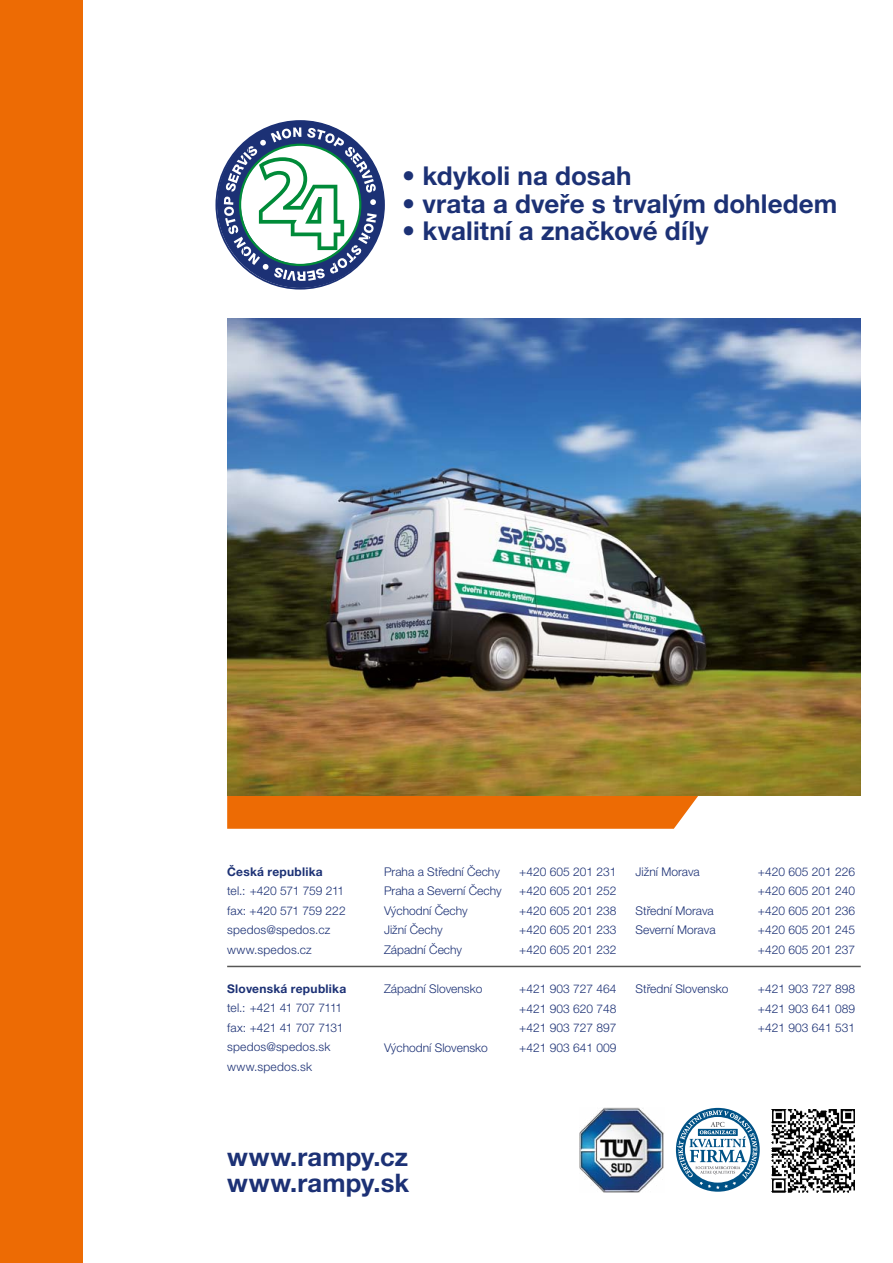
<style>
.page{position:relative;width:893px;height:1263px;background:#fff}
.page>*{position:absolute;margin:0;border:0;box-sizing:border-box;transform-origin:0 0}
.t1{font:700 25.95px "Helvetica Neue LT Pro";letter-spacing:.005em;color:#1c3175}
.t2{font:700 25.5px/25.5px "Helvetica Neue LT Pro";letter-spacing:.005em;color:#1c3175}
.t3{font:300 12px/19.5px "Helvetica Neue LT Pro";color:#1c3175}
.t4{font:700 12px "Helvetica Neue LT Pro";letter-spacing:.02em;color:#1c3175}
</style>
<div class="page">
<svg style="left:227px;top:795px;width:472px;height:34px;background:#ea6f0c"></svg>
<svg style="left:215px;top:120px;width:170px;height:170px"></svg>
<div style="left:0;top:0;width:82px;height:1263px;background:#ed6b04"></div>
<img style="left:227px;top:318px;width:634px;height:477px">
<hr style="left:227px;top:966px;width:634px;height:1px;background:#575756">
<img style="left:579px;top:1107px;width:85px;height:85px">
<svg style="left:676px;top:1108px;width:84px;height:84px"></svg>
<img style="left:771px;top:1109px;width:84px;height:84px">
<h1 class="t1" style="left:402px;top:160px;width:231px">• kdykoli na dosah</h1>
<h1 class="t1" style="left:402px;top:187px;width:437px">• vrata a dveře s trvalým dohledem</h1>
<h1 class="t1" style="left:402px;top:215px;width:308px">• kvalitní a značkové díly</h1>
<p class="t4" style="left:227px;top:864px;width:97px">Česká republika</p>
<p class="t3" style="left:227px;top:881px;width:120px">tel.: +420 571 759 211 fax: +420 571 759 222 spedos@spedos.cz www.spedos.cz</p>
<p class="t4" style="left:227px;top:981px;width:121px">Slovenská republika</p>
<p class="t3" style="left:227px;top:998px;width:118px">tel.: +421 41 707 7111 fax: +421 41 707 7131 spedos@spedos.sk www.spedos.sk</p>
<p class="t3" style="left:384px;top:861px;width:117px">Praha a Střední Čechy</p>
<p class="t3" style="left:519px;top:861px;width:99px">+420 605 201 231</p>
<p class="t3" style="left:384px;top:881px;width:119px">Praha a Severní Čechy</p>
<p class="t3" style="left:519px;top:881px;width:99px">+420 605 201 252</p>
<p class="t3" style="left:384px;top:900px;width:85px">Východní Čechy</p>
<p class="t3" style="left:519px;top:900px;width:99px">+420 605 201 238</p>
<p class="t3" style="left:384px;top:920px;width:60px">Jižní Čechy</p>
<p class="t3" style="left:519px;top:920px;width:99px">+420 605 201 233</p>
<p class="t3" style="left:384px;top:939px;width:80px">Západní Čechy</p>
<p class="t3" style="left:519px;top:939px;width:99px">+420 605 201 232</p>
<p class="t3" style="left:384px;top:979px;width:100px">Západní Slovensko</p>
<p class="t3" style="left:519px;top:979px;width:99px;text-align:justify">+421 903 727 464 +421 903 620 748 +421 903 727 897</p>
<p class="t3" style="left:384px;top:1037px;width:105px">Východní Slovensko</p>
<p class="t3" style="left:519px;top:1037px;width:99px">+421 903 641 009</p>
<p class="t3" style="left:636px;top:861px;width:66px">Jižní Morava</p>
<p class="t3" style="left:758px;top:861px;width:99px">+420 605 201 226 +420 605 201 240</p>
<p class="t3" style="left:636px;top:900px;width:80px">Střední Morava</p>
<p class="t3" style="left:758px;top:900px;width:99px">+420 605 201 236</p>
<p class="t3" style="left:636px;top:920px;width:82px">Severní Morava</p>
<p class="t3" style="left:758px;top:920px;width:99px">+420 605 201 245 +420 605 201 237</p>
<p class="t3" style="left:636px;top:979px;width:94px">Střední Slovensko</p>
<p class="t3" style="left:758px;top:979px;width:99px;text-align:justify">+421 903 727 898 +421 903 641 089 +421 903 641 531</p>
<h2 class="t2" style="left:227px;top:1144px;width:183px">www.rampy.cz www.rampy.sk</h2>
</div>
